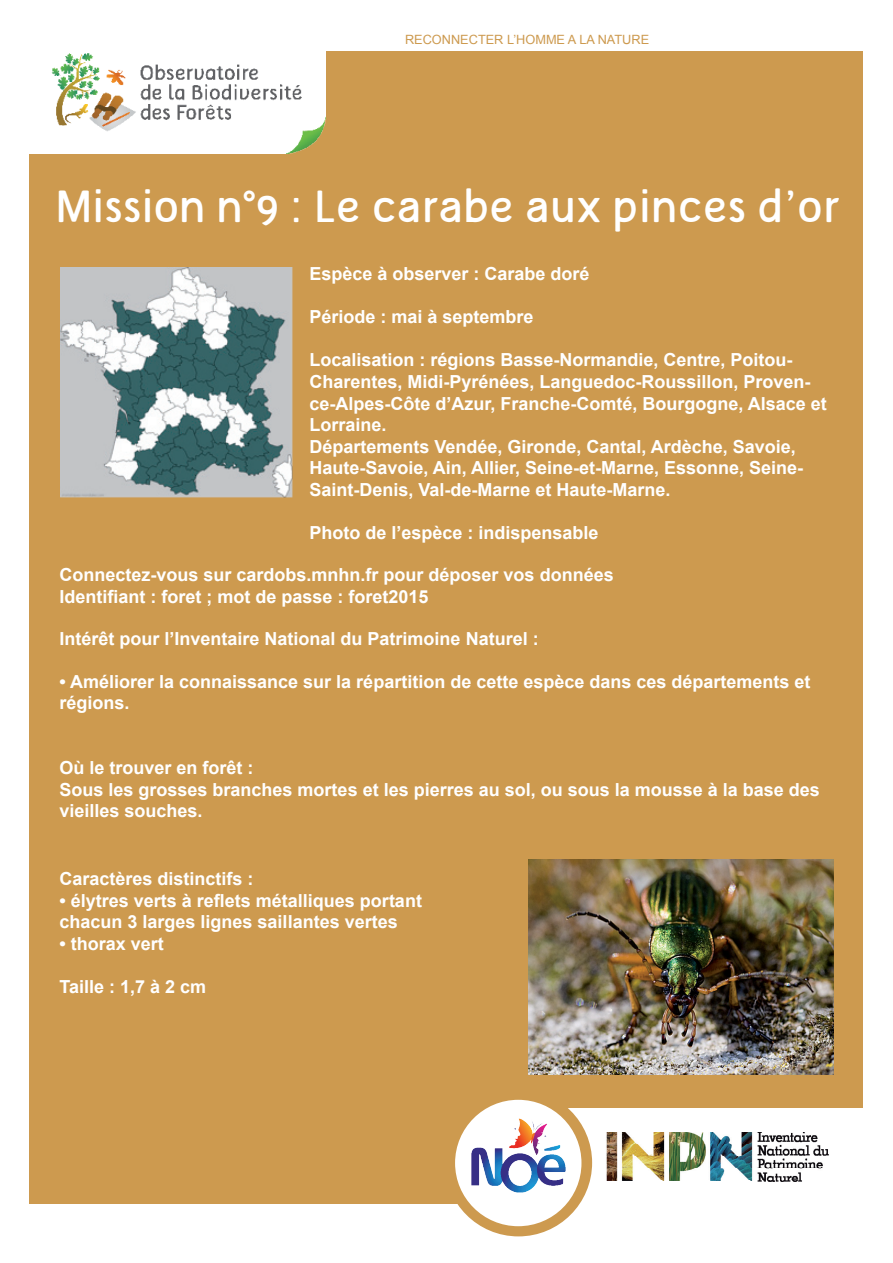
<style>
.page{position:relative;width:893px;height:1263px;background:#fff}
.page>*{position:absolute;margin:0;border:0;box-sizing:border-box;transform-origin:0 0}
.t1{font:45px "Tellural Alt";color:#fff}
.t2{font:700 18px/21.6px "Arial";color:#fff}
.t3{font:12.75px "Arial";color:#cd9a4f}
</style>
<div class="page">
<div style="left:30px;top:51px;width:833px;height:1152px;background:#cd9a4f"></div>
<div style="left:556px;top:1108px;width:314px;height:101px;background:#fff"></div>
<img style="left:445px;top:1089px;width:147px;height:147px;border-radius:74px">
<img style="left:606px;top:1132px;width:223px;height:50px">
<img style="left:455px;top:1102px;width:126px;height:122px">
<img style="left:30px;top:51px;width:295px;height:102px">
<img style="left:60px;top:267px;width:233px;height:230px">
<img style="left:529px;top:859px;width:304px;height:215px">
<p class="t3" style="left:405px;top:32px;width:246px">RECONNECTER L’HOMME A LA NATURE</p>
<h1 class="t1" style="left:56px;top:182px;width:785px">Mission n°9 : Le carabe aux pinces d’or</h1>
<p class="t2" style="left:309px;top:263px;width:282px">Espèce à observer : Carabe doré</p>
<p class="t2" style="left:309px;top:307px;width:226px">Période : mai à septembre</p>
<p class="t2" style="left:309px;top:350px;width:519px">Localisation : régions Basse-Normandie, Centre, Poitou-Charentes, Midi-Pyrénées, Languedoc-Roussillon, Proven&shy;ce-Alpes-Côte d’Azur, Franche-Comté, Bourgogne, Alsace et Lorraine.<br>Départements Vendée, Gironde, Cantal, Ardèche, Savoie, Haute-Savoie, Ain, Allier, Seine-et-Marne, Essonne, Seine-Saint-Denis, Val-de-Marne et Haute-Marne.</p>
<p class="t2" style="left:309px;top:523px;width:291px">Photo de l’espèce : indispensable</p>
<p class="t2" style="left:60px;top:565px;width:556px">Connectez-vous sur cardobs.mnhn.fr pour déposer vos données<br>Identifiant : foret ; mot de passe : foret2015</p>
<p class="t2" style="left:60px;top:628px;width:481px">Intérêt pour l’Inventaire National du Patrimoine Naturel :</p>
<p class="t2" style="left:60px;top:671px;width:752px">• Améliorer la connaissance sur la répartition de cette espèce dans ces départements et régions.</p>
<p class="t2" style="left:60px;top:758px;width:762px">Où le trouver en forêt :<br>Sous les grosses branches mortes et les pierres au sol, ou sous la mousse à la base des vieilles souches.</p>
<p class="t2" style="left:60px;top:869px;width:196px">Caractères distinctifs :</p>
<p class="t2" style="left:60px;top:890px;width:364px">• élytres verts à reflets métalliques portant chacun 3 larges lignes saillantes vertes</p>
<p class="t2" style="left:60px;top:933px;width:106px">• thorax vert</p>
<p class="t2" style="left:60px;top:977px;width:148px">Taille : 1,7 à 2 cm</p>
</div>
